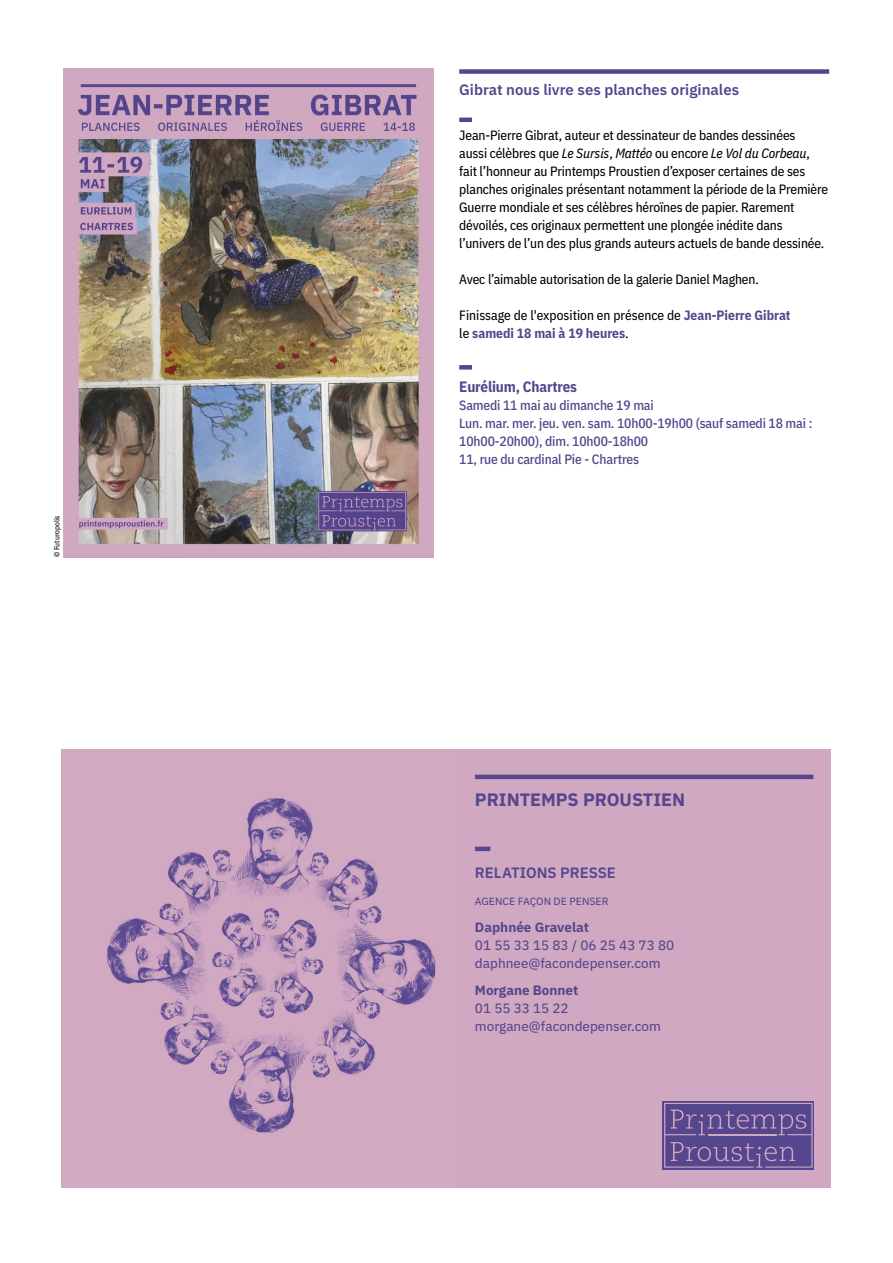
<style>
.page{position:relative;width:893px;height:1263px;background:#fff}
.page>*{position:absolute;margin:0;border:0;box-sizing:border-box;transform-origin:0 0}
.t1{font:700 18px "IBM Plex Sans";color:#55468d}
.t2{font:600 15px "IBM Plex Sans";color:#55468d}
.t3{font:700 15px "IBM Plex Sans Cond";letter-spacing:-.01em;color:#55468d}
.t4{font:13.5px/18px "IBM Plex Sans Cond Text";letter-spacing:-.01em;color:#000}
.t5{font:500 13.5px/18px "IBM Plex Sans Cond";letter-spacing:-.01em;color:#55468d}
.t6{font:13.5px/18px "IBM Plex Sans Text";color:#55468d}
.t7{font:700 13.5px "IBM Plex Sans";color:#55468d}
.t8{font:700 13.5px "IBM Plex Sans Cond";color:#55468d}
.t9{font:10.5px "IBM Plex Sans Text";color:#55468d}
.t10{font:7.5px "IBM Plex Sans Cond Text";color:#000}
.s1{font-style:italic}
.s2{font-family:"IBM Plex Sans Cond";font-weight:700;color:#55468d}
.s3{font-family:"IBM Plex Sans Cond Text";font-weight:400;color:#000}
</style>
<div class="page">
<img style="left:64px;top:68px;width:370px;height:489px">
<div style="left:459px;top:69px;width:370px;height:5px;background:#55468d"></div>
<hr style="left:459px;top:118px;width:13px;height:4px;background:#55468d">
<div style="left:459px;top:365px;width:13px;height:5px;background:#55468d"></div>
<img style="left:62px;top:749px;width:431px;height:438px">
<div style="left:458px;top:750px;width:372px;height:438px;background:#d1a8c2"></div>
<hr style="left:475px;top:775px;width:338px;height:4px;background:#55468d">
<hr style="left:475px;top:847px;width:15px;height:4px;background:#55468d">
<svg style="left:662px;top:1101px;width:152px;height:68px"></svg>
<svg style="left:664px;top:1103px;width:149px;height:65px;background:#6a5695"></svg>
<p class="t10" style="left:51px;top:557px;width:43px;rotate:-90deg">© Futuropolis</p>
<p class="t2" style="left:459px;top:78px;width:281px">Gibrat nous livre ses planches originales</p>
<p class="t4" style="left:459px;top:125px;width:371px">Jean-Pierre Gibrat, auteur et dessinateur de bandes dessinées<br>aussi célèbres que <span class="s1">Le Sursis</span>, <span class="s1">Mattéo</span> ou encore <span class="s1">Le Vol du Corbeau</span>, fait l’honneur au Printemps Proustien d’exposer certaines de ses planches originales présentant notamment la période de la Première Guerre mondiale et ses célèbres héroïnes de papier. Rarement dévoilés, ces originaux permettent une plongée inédite dans l’univers de l’un des plus grands auteurs actuels de bande dessinée.</p>
<p class="t4" style="left:459px;top:269px;width:301px">Avec l’aimable autorisation de la galerie Daniel Maghen.</p>
<p class="t4" style="left:459px;top:305px;width:333px">Finissage de l'exposition en présence de <span class="s2">Jean-Pierre Gibrat</span></p>
<p class="t8" style="left:459px;top:322px;width:171px"><span class="s3">le</span> samedi 18 mai à 19 heures<span class="s3">.</span></p>
<p class="t3" style="left:459px;top:375px;width:119px">Eurélium, Chartres</p>
<p class="t5" style="left:459px;top:395px;width:355px">Samedi 11 mai au dimanche 19 mai<br>Lun. mar. mer. jeu. ven. sam. 10h00-19h00 (sauf samedi 18 mai :<br>10h00-20h00), dim. 10h00-18h00<br>11, rue du cardinal Pie - Chartres</p>
<h1 class="t1" style="left:475px;top:785px;width:212px">PRINTEMPS PROUSTIEN</h1>
<p class="t2" style="left:475px;top:861px;width:142px">RELATIONS PRESSE</p>
<p class="t9" style="left:475px;top:893px;width:135px">AGENCE FAÇON DE PENSER</p>
<p class="t7" style="left:475px;top:917px;width:115px">Daphnée Gravelat</p>
<p class="t6" style="left:475px;top:935px;width:201px">01 55 33 15 83 / 06 25 43 73 80 daphnee@facondepenser.com</p>
<p class="t7" style="left:475px;top:979px;width:105px">Morgane Bonnet</p>
<p class="t6" style="left:475px;top:998px;width:187px">01 55 33 15 22 morgane@facondepenser.com</p>
</div>
